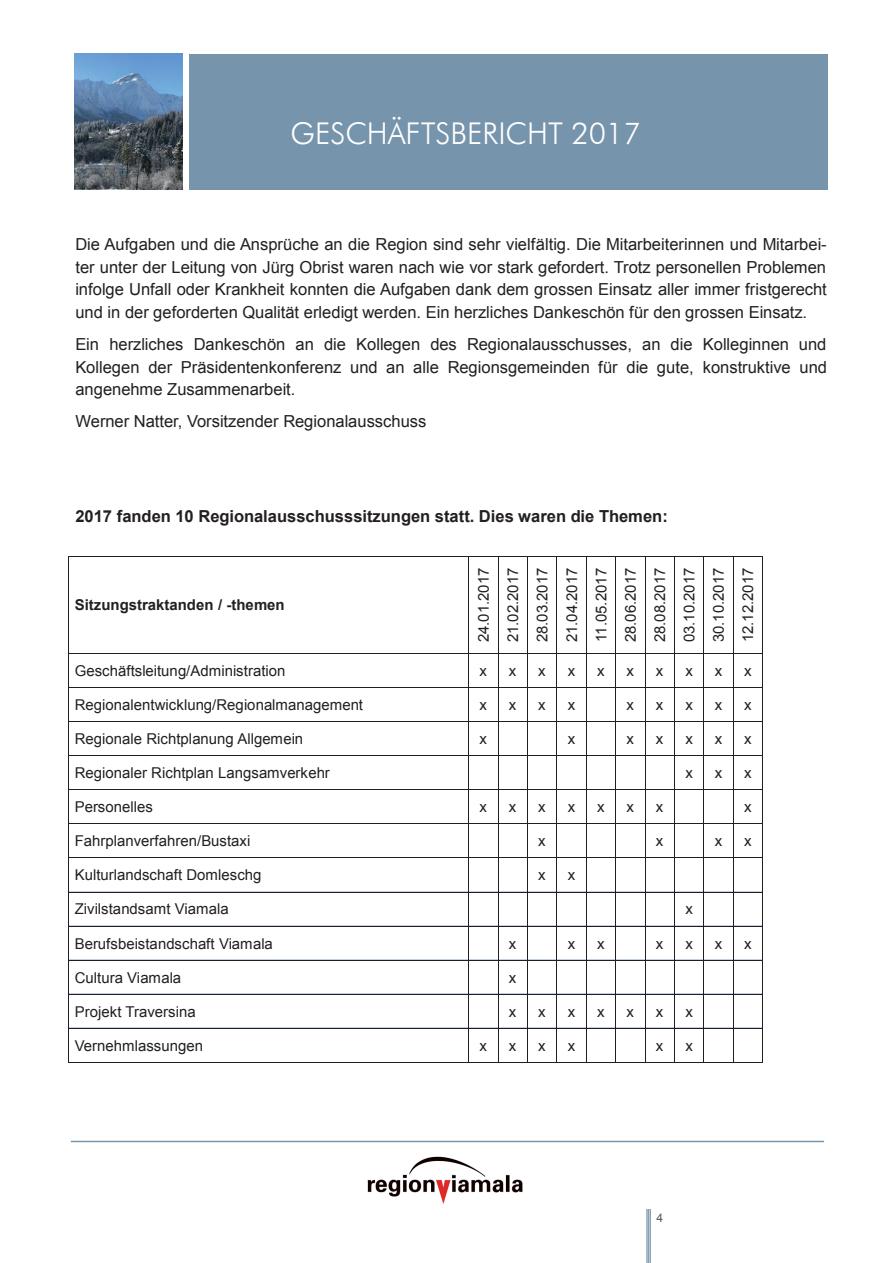
<style>
.page{position:relative;width:893px;height:1263px;background:#fff}
.page>*{position:absolute;margin:0;border:0;box-sizing:border-box;transform-origin:0 0}
.t1{font:300 30px "Futura BT";color:#fff}
.t2{font:28.5px "Arial";color:#fff}
.t3{font:25.5px "Arial";color:#fff}
.t4{font:16.5px/22.8px "Arial";color:#231f20;text-align:justify}
.t5{font:700 16.5px "Arial";color:#231f20}
.t6{font:15px/29.4px "Arial";color:#231f20;text-align:justify}
.t7{font:700 15px "Arial";color:#231f20}
.t8{font:12px "Arial";color:#57585a}
</style>
<div class="page">
<div style="left:189px;top:54px;width:639px;height:135px;background:#7794ad"></div>
<img style="left:368px;top:1156px;width:155px;height:48px">
<hr style="left:71px;top:1141px;width:753px;height:1px;background:#7794ad">
<hr style="left:646px;top:1209px;width:2px;height:54px;background:#7794ad">
<hr style="left:648px;top:1209px;width:1px;height:54px;background:#7794ad">
<hr style="left:650px;top:1209px;width:1px;height:54px;background:#7794ad">
<img style="left:75px;top:54px;width:108px;height:135px">
<hr style="left:69px;top:556px;width:399px;height:1px;background:#231f20">
<svg style="left:468px;top:556px;width:295px;height:7px"></svg>
<hr style="left:68px;top:563px;width:1px;height:90px;background:#231f20">
<hr style="left:468px;top:563px;width:1px;height:90px;background:#231f20">
<hr style="left:498px;top:563px;width:1px;height:90px;background:#231f20">
<hr style="left:527px;top:563px;width:1px;height:90px;background:#231f20">
<hr style="left:557px;top:563px;width:1px;height:90px;background:#231f20">
<hr style="left:586px;top:563px;width:1px;height:90px;background:#231f20">
<hr style="left:615px;top:563px;width:1px;height:90px;background:#231f20">
<hr style="left:645px;top:563px;width:1px;height:90px;background:#231f20">
<hr style="left:674px;top:563px;width:1px;height:90px;background:#231f20">
<hr style="left:703px;top:563px;width:1px;height:90px;background:#231f20">
<hr style="left:733px;top:563px;width:1px;height:90px;background:#231f20">
<hr style="left:762px;top:563px;width:1px;height:90px;background:#231f20">
<hr style="left:69px;top:653px;width:399px;height:1px;background:#231f20">
<hr style="left:69px;top:687px;width:399px;height:1px;background:#231f20">
<hr style="left:69px;top:721px;width:399px;height:1px;background:#231f20">
<hr style="left:69px;top:755px;width:399px;height:1px;background:#231f20">
<hr style="left:69px;top:789px;width:399px;height:1px;background:#231f20">
<hr style="left:69px;top:823px;width:399px;height:1px;background:#231f20">
<hr style="left:69px;top:857px;width:400px;height:1px;background:#c1cfe4">
<hr style="left:69px;top:858px;width:399px;height:1px;background:#231f20">
<hr style="left:69px;top:891px;width:400px;height:1px;background:#c1cfe4">
<hr style="left:69px;top:892px;width:399px;height:1px;background:#231f20">
<hr style="left:69px;top:925px;width:400px;height:1px;background:#c1cfe4">
<hr style="left:69px;top:926px;width:399px;height:1px;background:#231f20">
<hr style="left:69px;top:959px;width:400px;height:1px;background:#c1cfe4">
<hr style="left:69px;top:960px;width:399px;height:1px;background:#231f20">
<hr style="left:69px;top:993px;width:400px;height:1px;background:#c1cfe4">
<hr style="left:69px;top:994px;width:399px;height:1px;background:#231f20">
<hr style="left:69px;top:1028px;width:399px;height:1px;background:#231f20">
<svg style="left:68px;top:653px;width:1px;height:410px"></svg>
<hr style="left:69px;top:1062px;width:399px;height:1px;background:#231f20">
<svg style="left:468px;top:653px;width:295px;height:410px"></svg>
<h2 class="t2" style="left:608px;top:100px;width:65px">2017</h2>
<h1 class="t1" style="left:291px;top:115px;width:352px">GESCHÄFTSBERICHT 2017</h1>
<h3 class="t3" style="left:307px;top:120px;width:277px">JAHRESBERICHT 2016</h3>
<p class="t4" style="left:75px;top:232px;width:753px">Die Aufgaben und die Ansprüche an die Region sind sehr vielfältig. Die Mitarbeiterinnen und Mitarbei&shy;ter unter der Leitung von Jürg Obrist waren nach wie vor stark gefordert. Trotz personellen Problemen infolge Unfall oder Krankheit konnten die Aufgaben dank dem grossen Einsatz aller immer fristgerecht und in der geforderten Qualität erledigt werden. Ein herzliches Dankeschön für den grossen Einsatz.</p>
<p class="t4" style="left:75px;top:333px;width:753px">Ein herzliches Dankeschön an die Kollegen des Regionalausschusses, an die Kolleginnen und Kollegen der Präsidentenkonferenz und an alle Regionsgemeinden für die gute, konstruktive und angenehme Zusammenarbeit.</p>
<p class="t4" style="left:75px;top:410px;width:353px">Werner Natter, Vorsitzender Regionalausschuss</p>
<p class="t5" style="left:75px;top:505px;width:594px">2017 fanden 10 Regionalausschusssitzungen statt. Dies waren die Themen:</p>
<p class="t7" style="left:75px;top:594px;width:211px">Sitzungstraktanden / -themen</p>
<p class="t6" style="left:469px;top:642px;width:76px;rotate:-90deg">24.01.2017<br>21.02.2017<br>28.03.2017<br>21.04.2017<br>11.05.2017<br>28.06.2017<br>28.08.2017<br>03.10.2017<br>30.10.2017<br>12.12.2017</p>
<p class="t6" style="left:75px;top:656px;width:212px">Geschäftsleitung/Administration</p>
<p class="t6" style="left:480px;top:656px;width:9px">x</p>
<p class="t6" style="left:509px;top:656px;width:9px">x</p>
<p class="t6" style="left:538px;top:656px;width:9px">x</p>
<p class="t6" style="left:568px;top:656px;width:9px">x</p>
<p class="t6" style="left:597px;top:656px;width:9px">x</p>
<p class="t6" style="left:626px;top:656px;width:9px">x</p>
<p class="t6" style="left:656px;top:656px;width:9px">x</p>
<p class="t6" style="left:685px;top:656px;width:9px">x</p>
<p class="t6" style="left:715px;top:656px;width:9px">x</p>
<p class="t6" style="left:744px;top:656px;width:9px">x</p>
<p class="t6" style="left:75px;top:690px;width:290px">Regionalentwicklung/Regionalmanagement</p>
<p class="t6" style="left:480px;top:690px;width:9px">x</p>
<p class="t6" style="left:509px;top:690px;width:9px">x</p>
<p class="t6" style="left:538px;top:690px;width:9px">x</p>
<p class="t6" style="left:568px;top:690px;width:9px">x</p>
<p class="t6" style="left:626px;top:690px;width:9px">x</p>
<p class="t6" style="left:656px;top:690px;width:9px">x</p>
<p class="t6" style="left:685px;top:690px;width:9px">x</p>
<p class="t6" style="left:715px;top:690px;width:9px">x</p>
<p class="t6" style="left:744px;top:690px;width:9px">x</p>
<p class="t6" style="left:75px;top:724px;width:230px">Regionale Richtplanung Allgemein</p>
<p class="t6" style="left:480px;top:724px;width:9px">x</p>
<p class="t6" style="left:568px;top:724px;width:9px">x</p>
<p class="t6" style="left:626px;top:724px;width:9px">x</p>
<p class="t6" style="left:656px;top:724px;width:9px">x</p>
<p class="t6" style="left:685px;top:724px;width:9px">x</p>
<p class="t6" style="left:715px;top:724px;width:9px">x</p>
<p class="t6" style="left:744px;top:724px;width:9px">x</p>
<p class="t6" style="left:75px;top:758px;width:257px">Regionaler Richtplan Langsamverkehr</p>
<p class="t6" style="left:685px;top:758px;width:9px">x</p>
<p class="t6" style="left:715px;top:758px;width:9px">x</p>
<p class="t6" style="left:744px;top:758px;width:9px">x</p>
<p class="t6" style="left:75px;top:792px;width:80px">Personelles</p>
<p class="t6" style="left:480px;top:792px;width:9px">x</p>
<p class="t6" style="left:509px;top:792px;width:9px">x</p>
<p class="t6" style="left:538px;top:792px;width:9px">x</p>
<p class="t6" style="left:568px;top:792px;width:9px">x</p>
<p class="t6" style="left:597px;top:792px;width:9px">x</p>
<p class="t6" style="left:626px;top:792px;width:9px">x</p>
<p class="t6" style="left:656px;top:792px;width:9px">x</p>
<p class="t6" style="left:744px;top:792px;width:9px">x</p>
<p class="t6" style="left:75px;top:826px;width:177px">Fahrplanverfahren/Bustaxi</p>
<p class="t6" style="left:538px;top:826px;width:9px">x</p>
<p class="t6" style="left:656px;top:826px;width:9px">x</p>
<p class="t6" style="left:715px;top:826px;width:9px">x</p>
<p class="t6" style="left:744px;top:826px;width:9px">x</p>
<p class="t6" style="left:75px;top:860px;width:188px">Kulturlandschaft Domleschg</p>
<p class="t6" style="left:538px;top:860px;width:9px">x</p>
<p class="t6" style="left:568px;top:860px;width:9px">x</p>
<p class="t6" style="left:75px;top:894px;width:155px">Zivilstandsamt Viamala</p>
<p class="t6" style="left:685px;top:894px;width:9px">x</p>
<p class="t6" style="left:75px;top:928px;width:200px">Berufsbeistandschaft Viamala</p>
<p class="t6" style="left:509px;top:928px;width:9px">x</p>
<p class="t6" style="left:568px;top:928px;width:9px">x</p>
<p class="t6" style="left:597px;top:928px;width:9px">x</p>
<p class="t6" style="left:656px;top:928px;width:9px">x</p>
<p class="t6" style="left:685px;top:928px;width:9px">x</p>
<p class="t6" style="left:715px;top:928px;width:9px">x</p>
<p class="t6" style="left:744px;top:928px;width:9px">x</p>
<p class="t6" style="left:75px;top:962px;width:108px">Cultura Viamala</p>
<p class="t6" style="left:509px;top:962px;width:9px">x</p>
<p class="t6" style="left:75px;top:996px;width:122px">Projekt Traversina</p>
<p class="t6" style="left:509px;top:996px;width:9px">x</p>
<p class="t6" style="left:538px;top:996px;width:9px">x</p>
<p class="t6" style="left:568px;top:996px;width:9px">x</p>
<p class="t6" style="left:597px;top:996px;width:9px">x</p>
<p class="t6" style="left:626px;top:996px;width:9px">x</p>
<p class="t6" style="left:656px;top:996px;width:9px">x</p>
<p class="t6" style="left:685px;top:996px;width:9px">x</p>
<p class="t6" style="left:75px;top:1031px;width:130px">Vernehmlassungen</p>
<p class="t6" style="left:480px;top:1031px;width:9px">x</p>
<p class="t6" style="left:509px;top:1031px;width:9px">x</p>
<p class="t6" style="left:538px;top:1031px;width:9px">x</p>
<p class="t6" style="left:568px;top:1031px;width:9px">x</p>
<p class="t6" style="left:656px;top:1031px;width:9px">x</p>
<p class="t6" style="left:685px;top:1031px;width:9px">x</p>
<p class="t8" style="left:657px;top:1210px;width:8px">4</p>
</div>
